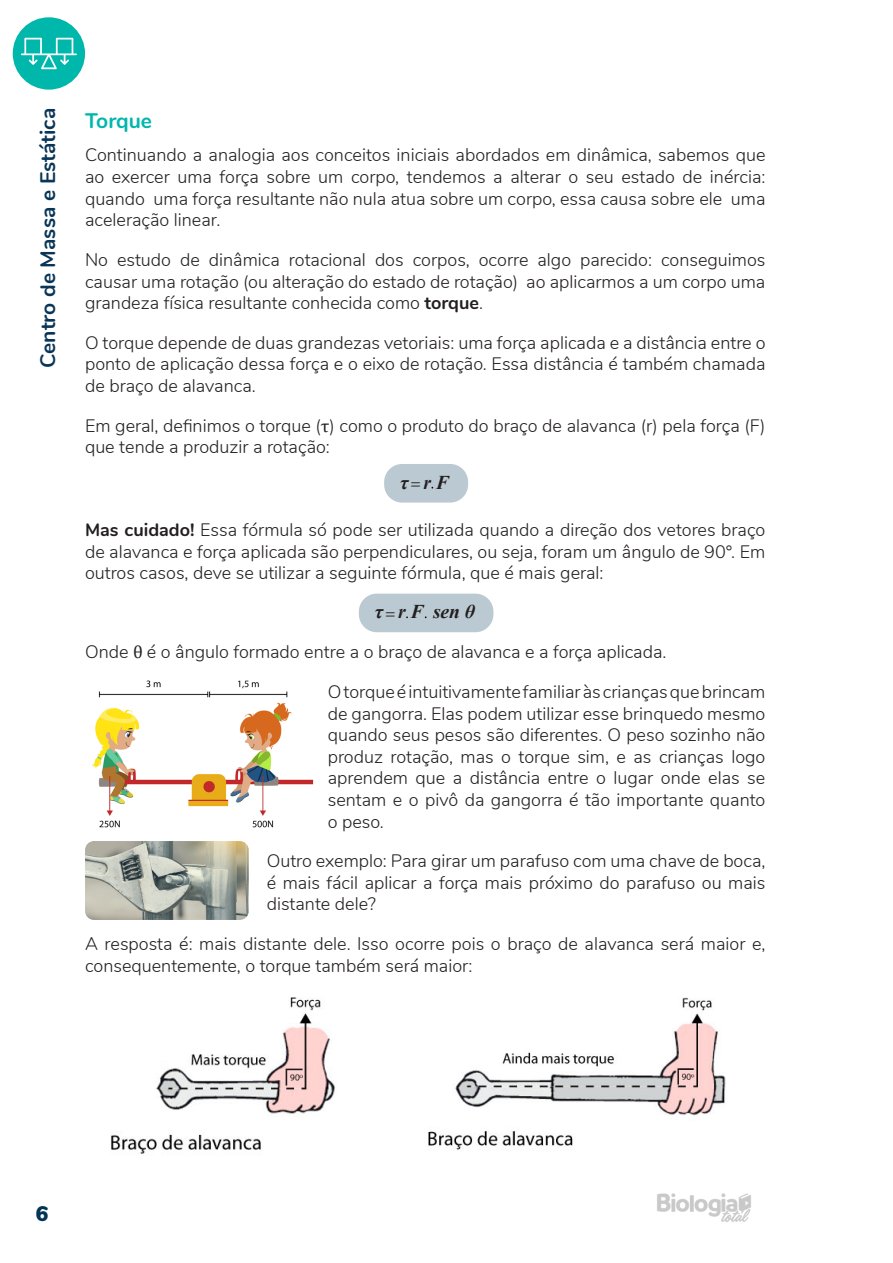
<style>
.page{position:relative;width:893px;height:1263px;background:#fff}
.page>*{position:absolute;margin:0;border:0;box-sizing:border-box;transform-origin:0 0}
.t1{font:700 21px "Nunito";color:#093556}
.t2{font:700 21px "Nunito";color:#00b7ac}
.t3{font:900 21px "Nunito";color:#003558}
.t4{font:italic 700 19.5px "Times New Roman";color:#231f20}
.TEXTO{font:300 18px/21.6px "Nunito";color:#231f20;text-align:justify}
.t5{font:18px "Minion Pro";color:#231f20}
.s1{font-weight:700}
.s2{font-family:"Cambria Math";font-weight:400}
</style>
<div class="page">
<img style="left:657px;top:1193px;width:94px;height:29px">
<div style="left:13px;top:17px;width:72px;height:73px;background:#00b7ac;border-radius:50%"></div>
<svg style="left:21px;top:38px;width:56px;height:31px"></svg>
<div style="left:384px;top:464px;width:84px;height:39px;background:#bbc9d2;border-radius:18px"></div>
<div style="left:359px;top:594px;width:134px;height:38px;background:#bbc9d2;border-radius:18px"></div>
<img style="left:92px;top:680px;width:222px;height:148px">
<img style="left:85px;top:841px;width:164px;height:79px">
<img style="left:111px;top:997px;width:225px;height:157px">
<img style="left:428px;top:997px;width:298px;height:153px">
<p class="t1" style="left:32px;top:368px;width:261px;rotate:-90deg">Centro de Massa e Estática</p>
<p class="t2" style="left:85px;top:105px;width:69px">Torque</p>
<p class="TEXTO" style="left:85px;top:143px;width:682px">Continuando a analogia aos conceitos iniciais abordados em dinâmica, sabemos que ao exercer uma força sobre um corpo, tendemos a alterar o seu estado de inércia: quando uma força resultante não nula atua sobre um corpo, essa causa sobre ele uma aceleração linear.</p>
<p class="TEXTO" style="left:85px;top:248px;width:682px">No estudo de dinâmica rotacional dos corpos, ocorre algo parecido: conseguimos causar uma rotação (ou alteração do estado de rotação) ao aplicarmos a um corpo uma grandeza física resultante conhecida como <span class="s1">torque</span>.</p>
<p class="TEXTO" style="left:85px;top:331px;width:682px">O torque depende de duas grandezas vetoriais: uma força aplicada e a distância entre o ponto de aplicação dessa força e o eixo de rotação. Essa distância é também chamada de braço de alavanca.</p>
<p class="TEXTO" style="left:85px;top:413px;width:682px">Em geral, definimos o torque (<span class="s2">τ</span>) como o produto do braço de alavanca (r) pela força (F) que tende a produzir a rotação:</p>
<p class="t4" style="left:400px;top:468px;width:50px">τ r F</p>
<p class="t5" style="left:411px;top:472px;width:12px">=</p>
<p class="TEXTO" style="left:85px;top:518px;width:682px"><span class="s1">Mas cuidado!</span> Essa fórmula só pode ser utilizada quando a direção dos vetores braço de alavanca e força aplicada são perpendiculares, ou seja, foram um ângulo de 90°. Em outros casos, deve se utilizar a seguinte fórmula, que é mais geral:</p>
<p class="t4" style="left:375px;top:598px;width:102px">τ r F sen θ</p>
<p class="t5" style="left:385px;top:601px;width:12px">=</p>
<p class="TEXTO" style="left:85px;top:640px;width:583px">Onde <span class="s2">θ</span> é o ângulo formado entre a o braço de alavanca e a força aplicada.</p>
<p class="TEXTO" style="left:328px;top:680px;width:439px">O torque é intuitivamente familiar às crianças que brincam de gangorra. Elas podem utilizar esse brinquedo mesmo quando seus pesos são diferentes. O peso sozinho não produz rotação, mas o torque sim, e as crianças logo aprendem que a distância entre o lugar onde elas se sentam e o pivô da gangorra é tão importante quanto o peso.</p>
<p class="TEXTO" style="left:267px;top:849px;width:500px">Outro exemplo: Para girar um parafuso com uma chave de boca, é mais fácil aplicar a força mais próximo do parafuso ou mais distante dele?</p>
<p class="TEXTO" style="left:85px;top:932px;width:682px">A resposta é: mais distante dele. Isso ocorre pois o braço de alavanca será maior e, consequentemente, o torque também será maior:</p>
<p class="t3" style="left:36px;top:1198px;width:14px">6</p>
</div>
